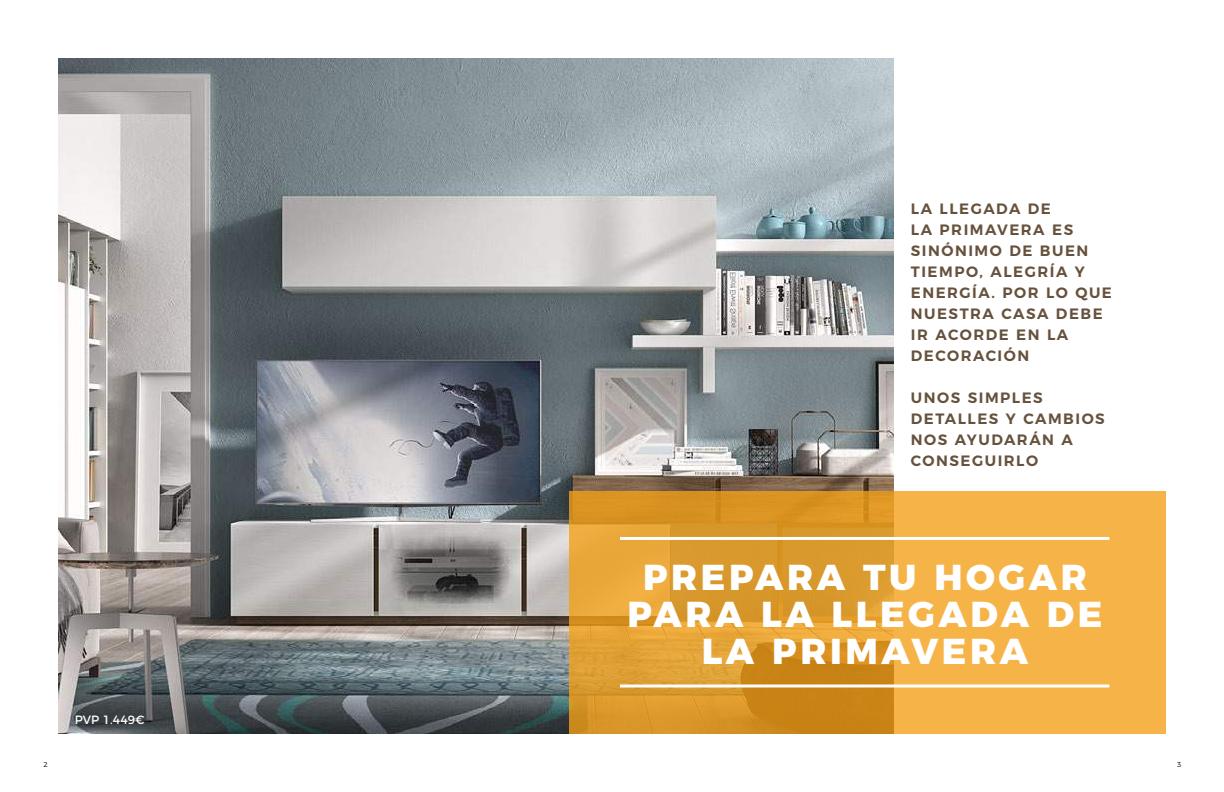
<style>
.page{position:relative;width:1224px;height:792px;background:#fff}
.page>*{position:absolute;margin:0;border:0;box-sizing:border-box;transform-origin:0 0}
.t1{font:800 36px/37px "Montserrat";letter-spacing:.1em;color:#fff;text-align:center}
.t2{font:600 15px/21px "Montserrat";letter-spacing:.1em;color:#66513c}
.t3{font:12px "Montserrat";color:#fff}
.t4{font:300 7px "Montserrat";color:#000}
</style>
<div class="page">
<img style="left:58px;top:58px;width:835px;height:676px">
<svg style="left:569px;top:491px;width:597px;height:243px;background:#e7a538"></svg>
<hr style="left:620px;top:685px;width:489px;height:3px;background:#fff">
<hr style="left:620px;top:537px;width:489px;height:3px;background:#fff">
<p class="t2" style="left:911px;top:197px;width:203px">LA LLEGADA DE<br>LA PRIMAVERA ES<br>SINÓNIMO DE BUEN<br>TIEMPO, ALEGRÍA Y<br>ENERGÍA. POR LO QUE<br>NUESTRA CASA DEBE<br>IR ACORDE EN LA<br>DECORACIÓN</p>
<p class="t2" style="left:911px;top:386px;width:195px">UNOS SIMPLES<br>DETALLES Y CAMBIOS<br>NOS AYUDARÁN A<br>CONSEGUIRLO</p>
<p class="t3" style="left:75px;top:710px;width:71px">PVP 1.449€</p>
<h1 class="t1" style="left:627px;top:556px;width:476px">PREPARA TU HOGAR<br>PARA LA LLEGADA DE<br>LA PRIMAVERA</h1>
<p class="t4" style="left:44px;top:759px;width:6px">2</p>
<p class="t4" style="left:1177px;top:759px;width:6px">3</p>
</div>
